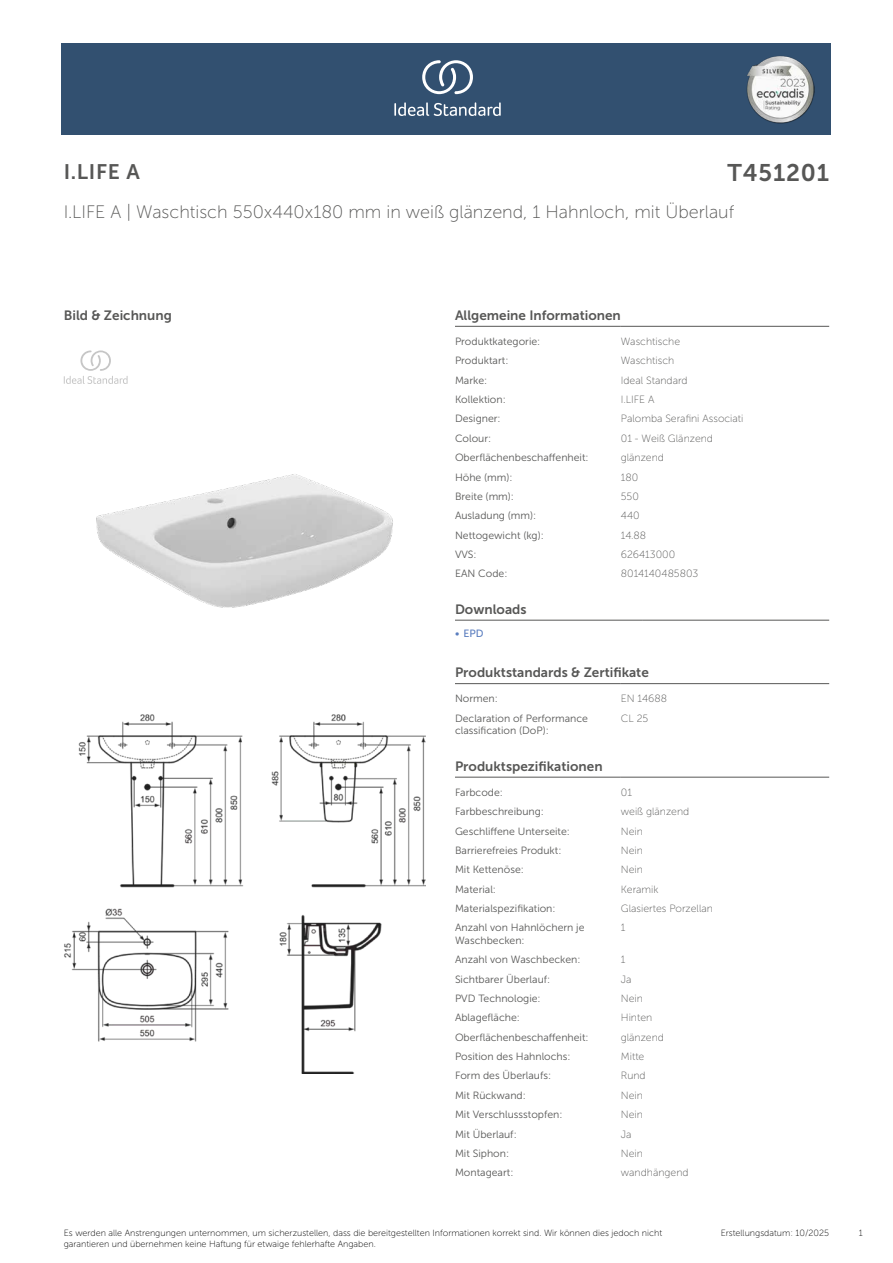
<style>
.page{position:relative;width:893px;height:1263px;background:#fff}
.page>*{position:absolute;margin:0;border:0;box-sizing:border-box;transform-origin:0 0}
.t1{font:24px "Museo Sans 700";letter-spacing:.035em;color:#575756}
.t2{font:21px "Museo Sans 700";color:#575756}
.t3{font:18px "Museo Sans 100";color:#575756}
.head_9pt{font:13.5px "Museo Sans 700";color:#575756}
.head_general{font:10.5px/12.6px "Museo Sans 300";color:#575756}
.value_general{font:10.5px "Museo Sans 100";color:#575756}
.links{font:10.5px "Museo Sans 500";color:#5b7ebf}
.t4{font:9px/10.8px "Museo Sans 100";color:#000}
</style>
<div class="page">
<div style="left:62px;top:43px;width:769px;height:91px;background:#325070"></div>
<hr style="left:455px;top:326px;width:166px;height:1px;background:#575756">
<hr style="left:621px;top:326px;width:208px;height:1px;background:#575756">
<hr style="left:455px;top:620px;width:187px;height:1px;background:#575756">
<hr style="left:642px;top:620px;width:187px;height:1px;background:#575756">
<hr style="left:455px;top:683px;width:166px;height:1px;background:#575756">
<hr style="left:621px;top:683px;width:208px;height:1px;background:#575756">
<hr style="left:455px;top:777px;width:166px;height:1px;background:#575756">
<hr style="left:621px;top:777px;width:208px;height:1px;background:#575756">
<svg style="left:64px;top:350px;width:64px;height:34px"></svg>
<img style="left:96px;top:474px;width:297px;height:134px">
<img style="left:64px;top:714px;width:361px;height:360px">
<svg style="left:394px;top:102px;width:107px;height:14px"></svg>
<svg style="left:422px;top:60px;width:51px;height:34px"></svg>
<img style="left:746px;top:56px;width:68px;height:67px">
<h2 class="t2" style="left:64px;top:160px;width:78px">I.LIFE A</h2>
<h1 class="t1" style="left:727px;top:160px;width:103px">T451201</h1>
<h3 class="t3" style="left:64px;top:202px;width:672px">I.LIFE A | Waschtisch 550x440x180 mm in weiß glänzend, 1 Hahnloch, mit Überlauf</h3>
<h2 class="head_9pt" style="left:64px;top:308px;width:110px">Bild &amp; Zeichnung</h2>
<h2 class="head_9pt" style="left:455px;top:308px;width:167px">Allgemeine Informationen</h2>
<h3 class="head_general" style="left:455px;top:335px;width:87px">Produktkategorie:</h3>
<p class="value_general" style="left:621px;top:336px;width:61px">Waschtische</p>
<h3 class="head_general" style="left:455px;top:354px;width:55px">Produktart:</h3>
<p class="value_general" style="left:621px;top:355px;width:55px">Waschtisch</p>
<h3 class="head_general" style="left:455px;top:374px;width:34px">Marke:</h3>
<p class="value_general" style="left:621px;top:374px;width:68px">Ideal Standard</p>
<h3 class="head_general" style="left:455px;top:393px;width:52px">Kollektion:</h3>
<p class="value_general" style="left:621px;top:394px;width:35px">I.LIFE A</p>
<h3 class="head_general" style="left:455px;top:413px;width:47px">Designer:</h3>
<p class="value_general" style="left:621px;top:413px;width:124px">Palomba Serafini Associati</p>
<h3 class="head_general" style="left:455px;top:432px;width:38px">Colour:</h3>
<p class="value_general" style="left:621px;top:433px;width:94px">01 - Weiß Glänzend</p>
<h3 class="head_general" style="left:455px;top:451px;width:135px">Oberflächenbeschaffenheit:</h3>
<p class="value_general" style="left:621px;top:452px;width:45px">glänzend</p>
<h3 class="head_general" style="left:455px;top:471px;width:59px">Höhe (mm):</h3>
<p class="value_general" style="left:621px;top:471px;width:19px">180</p>
<h3 class="head_general" style="left:455px;top:490px;width:61px">Breite (mm):</h3>
<p class="value_general" style="left:621px;top:491px;width:20px">550</p>
<h3 class="head_general" style="left:455px;top:509px;width:83px">Ausladung (mm):</h3>
<p class="value_general" style="left:621px;top:510px;width:20px">440</p>
<h3 class="head_general" style="left:455px;top:529px;width:90px">Nettogewicht (kg):</h3>
<p class="value_general" style="left:621px;top:529px;width:27px">14.88</p>
<h3 class="head_general" style="left:455px;top:548px;width:23px">VVS:</h3>
<p class="value_general" style="left:621px;top:549px;width:56px">626413000</p>
<h3 class="head_general" style="left:455px;top:567px;width:54px">EAN Code:</h3>
<p class="value_general" style="left:621px;top:568px;width:79px">8014140485803</p>
<h2 class="head_9pt" style="left:455px;top:602px;width:73px">Downloads</h2>
<p class="links" style="left:455px;top:627px;width:30px">• EPD</p>
<h2 class="head_9pt" style="left:455px;top:665px;width:195px">Produktstandards &amp; Zertifikate</h2>
<h3 class="head_general" style="left:455px;top:692px;width:44px">Normen:</h3>
<p class="value_general" style="left:621px;top:693px;width:48px">EN 14688</p>
<h3 class="head_general" style="left:455px;top:712px;width:135px">Declaration of Performance classification (DoP):</h3>
<p class="value_general" style="left:621px;top:712px;width:29px">CL 25</p>
<h2 class="head_9pt" style="left:455px;top:759px;width:149px">Produktspezifikationen</h2>
<h3 class="head_general" style="left:455px;top:786px;width:49px">Farbcode:</h3>
<p class="value_general" style="left:621px;top:787px;width:13px">01</p>
<h3 class="head_general" style="left:455px;top:805px;width:90px">Farbbeschreibung:</h3>
<p class="value_general" style="left:621px;top:806px;width:70px">weiß glänzend</p>
<h3 class="head_general" style="left:455px;top:825px;width:116px">Geschliffene Unterseite:</h3>
<p class="value_general" style="left:621px;top:825px;width:24px">Nein</p>
<h3 class="head_general" style="left:455px;top:844px;width:108px">Barrierefreies Produkt:</h3>
<p class="value_general" style="left:621px;top:845px;width:24px">Nein</p>
<h3 class="head_general" style="left:455px;top:863px;width:70px">Mit Kettenöse:</h3>
<p class="value_general" style="left:621px;top:864px;width:24px">Nein</p>
<h3 class="head_general" style="left:455px;top:883px;width:43px">Material:</h3>
<p class="value_general" style="left:621px;top:883px;width:39px">Keramik</p>
<h3 class="head_general" style="left:455px;top:902px;width:102px">Materialspezifikation:</h3>
<p class="value_general" style="left:621px;top:903px;width:94px">Glasiertes Porzellan</p>
<h3 class="head_general" style="left:455px;top:921px;width:131px">Anzahl von Hahnlöchern je<br>Waschbecken:</h3>
<p class="value_general" style="left:621px;top:922px;width:6px">1</p>
<h3 class="head_general" style="left:455px;top:953px;width:127px">Anzahl von Waschbecken:</h3>
<p class="value_general" style="left:621px;top:954px;width:6px">1</p>
<h3 class="head_general" style="left:455px;top:973px;width:97px">Sichtbarer Überlauf:</h3>
<p class="value_general" style="left:621px;top:973px;width:12px">Ja</p>
<h3 class="head_general" style="left:455px;top:992px;width:87px">PVD Technologie:</h3>
<p class="value_general" style="left:621px;top:993px;width:24px">Nein</p>
<h3 class="head_general" style="left:455px;top:1011px;width:66px">Ablagefläche:</h3>
<p class="value_general" style="left:621px;top:1012px;width:33px">Hinten</p>
<h3 class="head_general" style="left:455px;top:1031px;width:135px">Oberflächenbeschaffenheit:</h3>
<p class="value_general" style="left:621px;top:1031px;width:45px">glänzend</p>
<h3 class="head_general" style="left:455px;top:1050px;width:117px">Position des Hahnlochs:</h3>
<p class="value_general" style="left:621px;top:1051px;width:25px">Mitte</p>
<h3 class="head_general" style="left:455px;top:1069px;width:98px">Form des Überlaufs:</h3>
<p class="value_general" style="left:621px;top:1070px;width:26px">Rund</p>
<h3 class="head_general" style="left:455px;top:1089px;width:72px">Mit Rückwand:</h3>
<p class="value_general" style="left:621px;top:1090px;width:24px">Nein</p>
<h3 class="head_general" style="left:455px;top:1108px;width:109px">Mit Verschlussstopfen:</h3>
<p class="value_general" style="left:621px;top:1109px;width:24px">Nein</p>
<h3 class="head_general" style="left:455px;top:1128px;width:63px">Mit Überlauf:</h3>
<p class="value_general" style="left:621px;top:1128px;width:12px">Ja</p>
<h3 class="head_general" style="left:455px;top:1147px;width:56px">Mit Siphon:</h3>
<p class="value_general" style="left:621px;top:1148px;width:24px">Nein</p>
<h3 class="head_general" style="left:455px;top:1166px;width:60px">Montageart:</h3>
<p class="value_general" style="left:621px;top:1167px;width:69px">wandhängend</p>
<p class="t4" style="left:64px;top:1227px;width:600px">Es werden alle Anstrengungen unternommen, um sicherzustellen, dass die bereitgestellten Informationen korrekt sind. Wir können dies jedoch nicht garantieren und übernehmen keine Haftung für etwaige fehlerhafte Angaben.</p>
<p class="t4" style="left:721px;top:1227px;width:110px">Erstellungsdatum: 10/2025</p>
<p class="t4" style="left:859px;top:1227px;width:5px">1</p>
</div>
